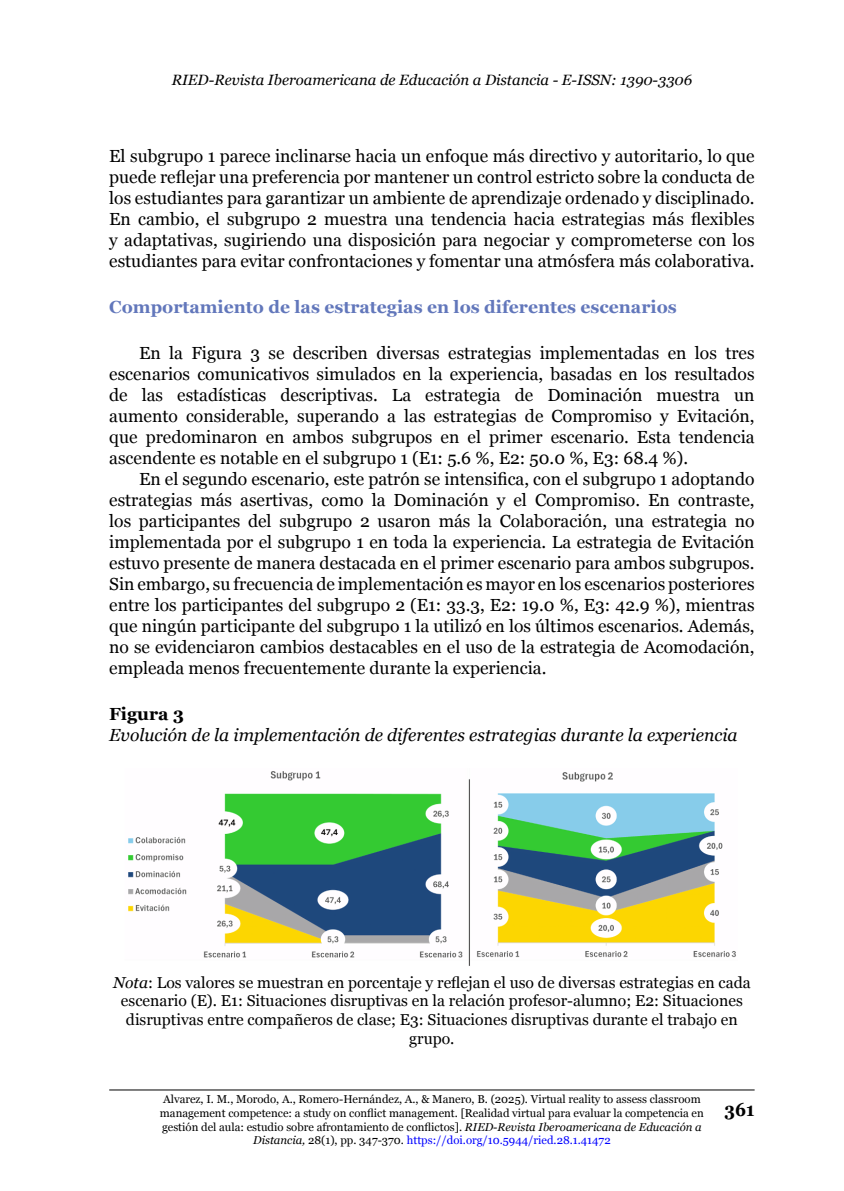
<style>
.page{position:relative;width:844px;height:1191px;background:#fff}
.page>*{position:absolute;margin:0;border:0;box-sizing:border-box;transform-origin:0 0}
.t1{font:700 18.9px "Georgia";color:#000;scale:.9 1}
.t2{font:17.5px/21px "Georgia";color:#000;text-align:justify}
.t3{font:italic 17.5px "Georgia";color:#000}
.t4{font:700 17.5px "Georgia";color:#6277bb}
.t5{font:700 17.5px "Georgia";color:#000}
.t6{font:15.75px/18.9px "Georgia";color:#000;text-align:center}
.t7{font:italic 14.88px "Georgia";color:#000}
.t8{font:11.38px/13.7px "Georgia";color:#000;text-align:center}
.s1{font-style:italic}
.s2{color:#00f}
</style>
<div class="page">
<img style="left:128px;top:771px;width:608px;height:195px">
<hr style="left:109px;top:1089px;width:645px;height:1px;background:#000">
<p class="t7" style="left:172px;top:69px;width:522px">RIED-Revista Iberoamericana de Educación a Distancia - E-ISSN: 1390-3306</p>
<p class="t2" style="left:109px;top:145px;width:646px">El subgrupo 1 parece inclinarse hacia un enfoque más directivo y autoritario, lo que puede reflejar una preferencia por mantener un control estricto sobre la conducta de los estudiantes para garantizar un ambiente de aprendizaje ordenado y disciplinado.<br>En cambio, el subgrupo 2 muestra una tendencia hacia estrategias más flexibles y adaptativas, sugiriendo una disposición para negociar y comprometerse con los estudiantes para evitar confrontaciones y fomentar una atmósfera más colaborativa.</p>
<p class="t4" style="left:109px;top:294px;width:569px">Comportamiento de las estrategias en los diferentes escenarios</p>
<p class="t2" style="left:109px;top:341px;width:646px;text-indent:30px">En la Figura 3 se describen diversas estrategias implementadas en los tres escenarios comunicativos simulados en la experiencia, basadas en los resultados de las estadísticas descriptivas. La estrategia de Dominación muestra un aumento considerable, superando a las estrategias de Compromiso y Evitación, que predominaron en ambos subgrupos en el primer escenario. Esta tendencia ascendente es notable en el subgrupo 1 (E1: 5.6 %, E2: 50.0 %, E3: 68.4 %).</p>
<p class="t2" style="left:109px;top:467px;width:646px;text-indent:30px">En el segundo escenario, este patrón se intensifica, con el subgrupo 1 adoptando estrategias más asertivas, como la Dominación y el Compromiso. En contraste, los participantes del subgrupo 2 usaron más la Colaboración, una estrategia no implementada por el subgrupo 1 en toda la experiencia. La estrategia de Evitación estuvo presente de manera destacada en el primer escenario para ambos subgrupos.<br>Sin embargo, su frecuencia de implementación es mayor en los escenarios posteriores entre los participantes del subgrupo 2 (E1: 33.3, E2: 19.0 %, E3: 42.9 %), mientras que ningún participante del subgrupo 1 la utilizó en los últimos escenarios. Además, no se evidenciaron cambios destacables en el uso de la estrategia de Acomodación, empleada menos frecuentemente durante la experiencia.</p>
<p class="t5" style="left:109px;top:700px;width:76px">Figura 3</p>
<p class="t3" style="left:109px;top:722px;width:629px">Evolución de la implementación de diferentes estrategias durante la experiencia</p>
<p class="t6" style="left:113px;top:972px;width:639px"><span class="s1">Nota</span>: Los valores se muestran en porcentaje y reflejan el uso de diversas estrategias en cada escenario (E). E1: Situaciones disruptivas en la relación profesor-alumno; E2: Situaciones disruptivas entre compañeros de clase; E3: Situaciones disruptivas durante el trabajo en grupo.</p>
<p class="t8" style="left:160px;top:1092px;width:545px">Alvarez, I. M., Morodo, A., Romero-Hernández, A., &amp; Manero, B. (2025). Virtual reality to assess classroom management competence: a study on conflict management. [Realidad virtual para evaluar la competencia en gestión del aula: estudio sobre afrontamiento de conflictos]. <span class="s1">RIED-Revista Iberoamericana de Educación a Distancia,</span> 28(1), pp. 347-370. <span class="s2">https://doi.org/10.5944/ried.28.1.41472</span></p>
<p class="t1" style="left:724px;top:1095px;width:35px">361</p>
</div>
